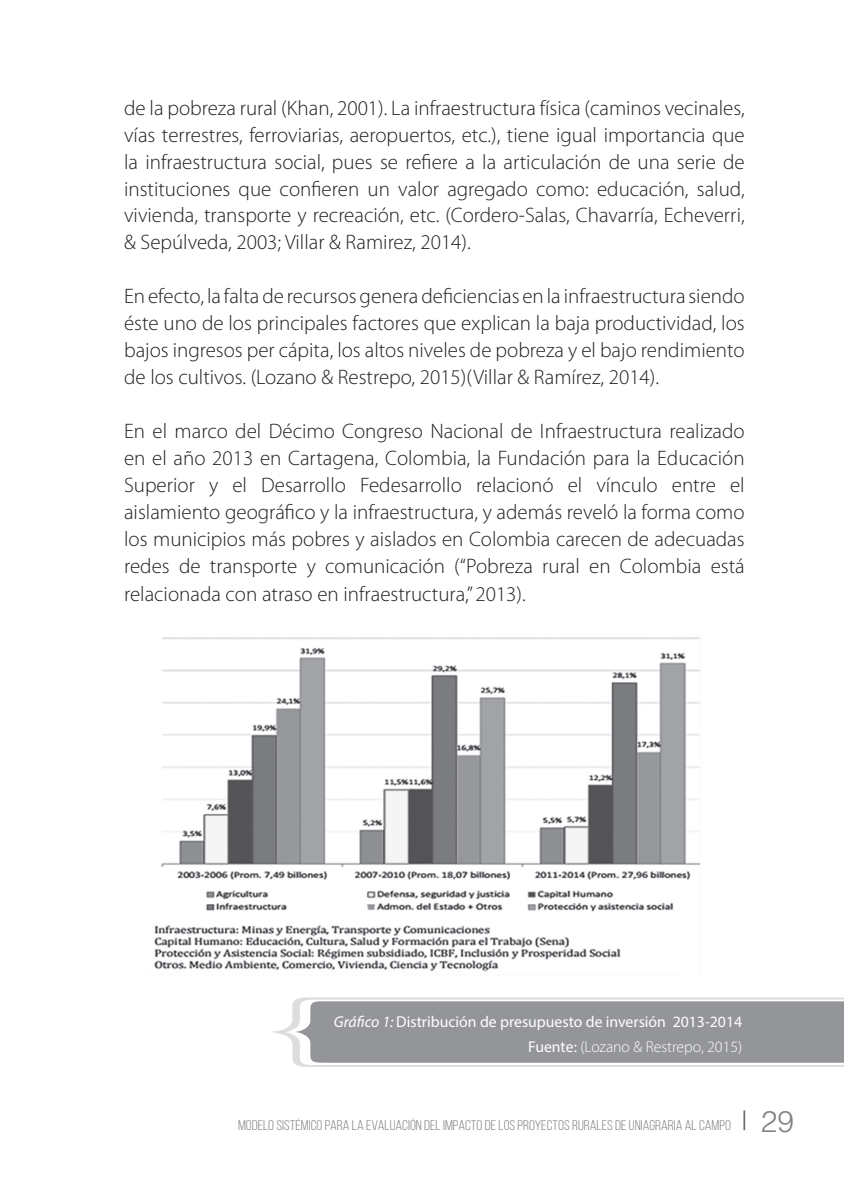
<style>
.page{position:relative;width:844px;height:1191px;background:#fff}
.page>*{position:absolute;margin:0;border:0;box-sizing:border-box;transform-origin:0 0}
.t1{font:300 21px/26.8px "Myriad Pro";color:#231f20;text-align:justify}
.t2{font:15.75px/24.5px "Myriad Pro";color:#fff;text-align:right}
.t3{font:14px "Bebas Neue";color:#808285;scale:1.1 1}
.s1{font-style:italic}
.s2{font-weight:300}
.s3{font-family:"Helvetica LT Std";font-weight:300;font-size:29.75px}
</style>
<div class="page">
<hr style="left:743px;top:1110px;width:2px;height:20px;background:#6c6d70">
<img style="left:154px;top:637px;width:547px;height:335px">
<svg style="left:272px;top:997px;width:571px;height:70px;background:#a3a5a8"></svg>
<p class="t1" style="left:124px;top:95px;width:622px">de la pobreza rural (Khan, 2001). La infraestructura física (caminos vecinales, vías terrestres, ferroviarias, aeropuertos, etc.), tiene igual importancia que la infraestructura social, pues se refiere a la articulación de una serie de instituciones que confieren un valor agregado como: educación, salud, vivienda, transporte y recreación, etc. (Cordero-Salas, Chavarría, Echeverri, &amp; Sepúlveda, 2003; Villar &amp; Ramirez, 2014).</p>
<p class="t1" style="left:124px;top:283px;width:622px">En efecto, la falta de recursos genera deficiencias en la infraestructura siendo éste uno de los principales factores que explican la baja productividad, los bajos ingresos per cápita, los altos niveles de pobreza y el bajo rendimiento de los cultivos. (Lozano &amp; Restrepo, 2015)(Villar &amp; Ramírez, 2014).</p>
<p class="t1" style="left:124px;top:417px;width:622px">En el marco del Décimo Congreso Nacional de Infraestructura realizado en el año 2013 en Cartagena, Colombia, la Fundación para la Educación Superior y el Desarrollo Fedesarrollo relacionó el vínculo entre el aislamiento geográfico y la infraestructura, y además reveló la forma como los municipios más pobres y aislados en Colombia carecen de adecuadas redes de transporte y comunicación (“Pobreza rural en Colombia está relacionada con atraso en infraestructura,” 2013).</p>
<p class="t2" style="left:334px;top:1009px;width:409px"><span class="s1">Gráfico 1:</span> Distribución de presupuesto de inversión 2013-2014<br>Fuente: <span class="s2">(Lozano &amp; Restrepo, 2015)</span></p>
<p class="t3" style="left:238px;top:1117px;width:506px">MODELO SISTÉMICO PARA LA EVALUACIÓN DEL IMPACTO DE LOS PROYECTOS RURALES DE UNIAGRARIA AL CAMPO <span class="s3">29</span></p>
</div>
